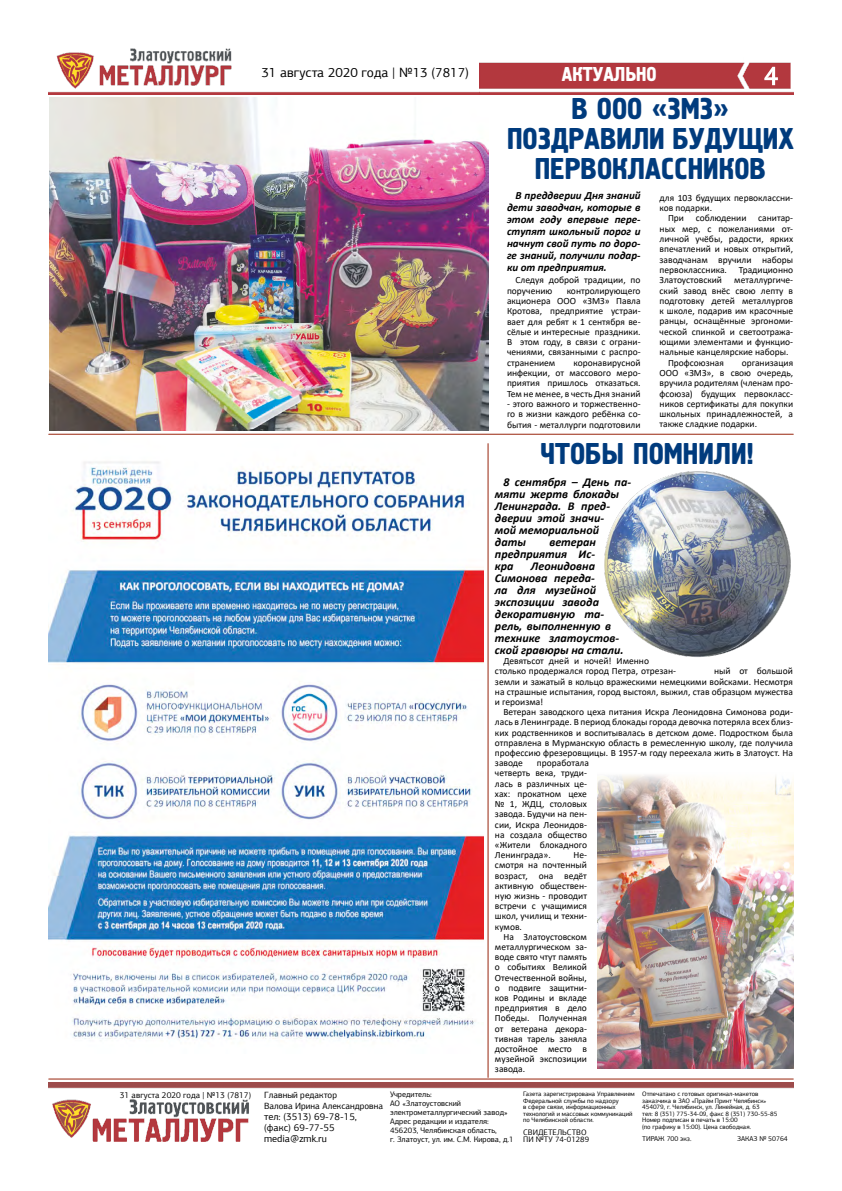
<style>
.page{position:relative;width:842px;height:1191px;background:#fff}
.page>*{position:absolute;margin:0;border:0;box-sizing:border-box;transform-origin:0 0}
.t1{font:30px/30px "Hermes";color:#003b7d;text-align:center}
.t2{font:20px "Hermes";color:#fff}
.t3{font:13.4px "PF Agora Sans Pro";color:#000}
.t4{font:italic 700 12px/12px "Calibri";color:#000}
.t5{font:italic 700 11px/12px "Calibri";color:#000;text-align:justify}
.t6{font:10px/11px "PF Agora Sans Pro";color:#000}
.t7{font:9.5px/10.2px "Calibri";color:#000;text-align:justify}
.t8{font:9px/11px "PF Agora Sans Pro";color:#000}
.t9{font:8.5px "PF Agora Sans Pro";color:#000}
.t10{font:8px/9px "PF Agora Sans Pro";color:#000}
.t11{font:7px "PF Agora Sans Pro";color:#000}
.t12{font:6.5px/6.5px "PF Agora Sans Pro";color:#000}
</style>
<div class="page">
<img style="left:48px;top:1082px;width:746px;height:59px">
<img style="left:48px;top:48px;width:745px;height:46px">
<svg style="left:764px;top:67px;width:14px;height:18px"></svg>
<hr style="left:49px;top:1078px;width:744px;height:1px;background:#98250d">
<hr style="left:49px;top:434px;width:744px;height:1px;background:#98250d">
<hr style="left:488px;top:443px;width:1px;height:634px;background:#98250d">
<img style="left:48px;top:461px;width:435px;height:579px">
<img style="left:597px;top:775px;width:197px;height:294px">
<img style="left:604px;top:471px;width:187px;height:186px">
<img style="left:49px;top:98px;width:439px;height:332px">
<p class="t9" style="left:120px;top:1089px;width:133px">31 августа 2020 года | №13 (7817)</p>
<h3 class="t3" style="left:261px;top:64px;width:209px">31 августа 2020 года | №13 (7817)</h3>
<h2 class="t2" style="left:562px;top:63px;width:96px">АКТУАЛЬНО</h2>
<h1 class="t1" style="left:507px;top:95px;width:288px">В ООО «ЗМЗ»<br>ПОЗДРАВИЛИ БУДУЩИХ<br>ПЕРВОКЛАССНИКОВ</h1>
<p class="t5" style="left:507px;top:189px;width:135px;text-indent:8px">В преддверии Дня знаний дети заводчан, которые в этом году впервые пере&shy;ступят школьный порог и начнут свой путь по доро&shy;ге знаний, получили подар&shy;ки от предприятия.</p>
<p class="t7" style="left:507px;top:275px;width:135px;text-indent:8px">Следуя доброй традиции, по поручению</p>
<p class="t7" style="left:507px;top:285px;width:135px;text-indent:60px">контролирующего акционера ООО «ЗМЗ» Павла Кротова, предприятие устраи&shy;вает для ребят к 1 сентября ве&shy;сёлые и интересные праздники.<br>В этом году, в связи с ограни&shy;чениями, связанными с распро&shy;странением</p>
<p class="t7" style="left:507px;top:357px;width:135px;text-indent:67px">коронавирусной инфекции, от массового меро&shy;приятия пришлось отказаться.<br>Тем не менее, в честь Дня знаний</p>
<p class="t7" style="left:507px;top:398px;width:135px">- этого важного и торжественно&shy;го в жизни каждого ребёнка со&shy;бытия - металлурги подготовили</p>
<p class="t7" style="left:660px;top:192px;width:135px">для 103 будущих первоклассни&shy;ков подарки.</p>
<p class="t7" style="left:660px;top:213px;width:135px;text-indent:8px">При соблюдении санитар&shy;ных мер, с пожеланиями от&shy;личной учёбы, радости, ярких впечатлений и новых открытий, заводчанам вручили наборы первоклассника. Традиционно Златоустовский</p>
<p class="t7" style="left:734px;top:275px;width:60px">металлургиче-</p>
<p class="t7" style="left:660px;top:285px;width:135px">ский завод внёс свою лепту в</p>
<p class="t7" style="left:660px;top:295px;width:135px">подготовку детей металлургов</p>
<p class="t7" style="left:660px;top:306px;width:135px">к школе, подарив им красочные</p>
<p class="t7" style="left:660px;top:316px;width:135px">ранцы, оснащённые эргономи-</p>
<p class="t7" style="left:660px;top:326px;width:135px">ческой спинкой и светоотража-</p>
<p class="t7" style="left:660px;top:336px;width:135px">ющими элементами и функцио-</p>
<p class="t7" style="left:660px;top:347px;width:130px">нальные канцелярские наборы.</p>
<p class="t7" style="left:668px;top:357px;width:57px">Профсоюзная</p>
<p class="t7" style="left:660px;top:357px;width:135px;text-indent:82px">организация ООО «ЗМЗ», в свою очередь, вручила родителям (членам про&shy;фсоюза) будущих первокласс&shy;ников сертификаты для покупки школьных принадлежностей, а также сладкие подарки.</p>
<h1 class="t1" style="left:541px;top:439px;width:215px">ЧТОБЫ ПОМНИЛИ!</h1>
<p class="t4" style="left:495px;top:475px;width:138px;text-indent:8px">8 сентября – День па&shy;мяти жертв блокады<br>Ленинграда. В пред&shy;дверии этой значи-<br>мой мемориальной даты</p>
<p class="t4" style="left:495px;top:535px;width:103px;text-align:justify;text-indent:54px">ветеран предприятия Ис&shy;кра</p>
<p class="t4" style="left:495px;top:559px;width:130px;text-indent:36px">Леонидовна<br>Симонова переда-<br>ла для музейной экспозиции завода декоративную та&shy;рель, выполненную в технике златоустов&shy;ской гравюры на стали.</p>
<p class="t7" style="left:495px;top:655px;width:183px;text-indent:8px">Девятьсот дней и ночей! Именно столько продержался город Петра, отрезан-</p>
<p class="t7" style="left:495px;top:666px;width:300px;text-indent:219px">ный от большой земли и зажатый в кольцо вражескими немецкими войсками. Несмотря на страшные испытания, город выстоял, выжил, став образцом мужества и героизма!</p>
<p class="t7" style="left:495px;top:706px;width:300px;text-indent:8px">Ветеран заводского цеха питания Искра Леонидовна Симонова роди&shy;лась в Ленинграде. В период блокады города девочка потеряла всех близ&shy;ких родственников и воспитывалась в детском доме. Подростком была отправлена в Мурманскую область в ремесленную школу, где получила профессию фрезеровщицы. В 1957-м году переехала жить в Златоуст. На заводе</p>
<p class="t7" style="left:495px;top:758px;width:95px;text-align:left;text-indent:42px">проработала четверть века, труди&shy;лась в различных це&shy;хах: прокатном цехе № 1, ЖДЦ, столовых завода. Будучи на пен&shy;сии, Искра Леонидов&shy;на создала общество «Жители блокадного<br>Ленинграда».</p>
<p class="t7" style="left:495px;top:849px;width:94px;text-indent:78px">Не&shy;смотря на почтенный возраст, она ведёт активную обществен&shy;ную жизнь - проводит встречи с учащимися школ, училищ и техни&shy;кумов.</p>
<p class="t7" style="left:495px;top:931px;width:94px;text-indent:8px">На Златоустовском металлургическом за&shy;воде свято чтут память о событиях Великой Отечественной войны, о подвиге защитни&shy;ков Родины и вкладе предприятия в дело Победы. Полученная от ветерана декора&shy;тивная тарель заняла достойное место в музейной экспозиции завода.</p>
<p class="t10" style="left:390px;top:1090px;width:125px">Учредитель:<br>АО «Златоустовский электрометаллургический завод»<br>Адрес редакции и издателя:<br>456203, Челябинская область,<br>г. Златоуст, ул. им. С.М. Кирова, д.1</p>
<p class="t12" style="left:523px;top:1090px;width:113px">Газета зарегистрирована Управлением<br>Федеральной службы по надзору<br>в сфере связи, информационных технологий и массовых коммуникаций по Челябинской области.</p>
<p class="t12" style="left:642px;top:1090px;width:137px">Отпечатано с готовых оригинал-макетов заказчика в ЗАО «Прайм Принт Челябинск» 454079, г. Челябинск, ул. Линейная, д. 63<br>тел: 8 (351) 775-34-09, факс 8 (351) 730-55-85<br>Номер подписан в печать в 15:00<br>(по графику в 15:00). Цена свободная.</p>
<p class="t10" style="left:523px;top:1128px;width:68px;line-height:7.6px">СВИДЕТЕЛЬСТВО<br>ПИ №ТУ 74-01289</p>
<p class="t11" style="left:642px;top:1134px;width:51px">ТИРАЖ 700 экз.</p>
<p class="t11" style="left:737px;top:1134px;width:52px">ЗАКАЗ № 50764</p>
<p class="t8" style="left:264px;top:1089px;width:121px">Главный редактор<br>Валова Ирина Александровна</p>
<p class="t6" style="left:264px;top:1111px;width:94px">тел: (3513) 69-78-15, (факс) 69-77-55 media@zmk.ru</p>
</div>
